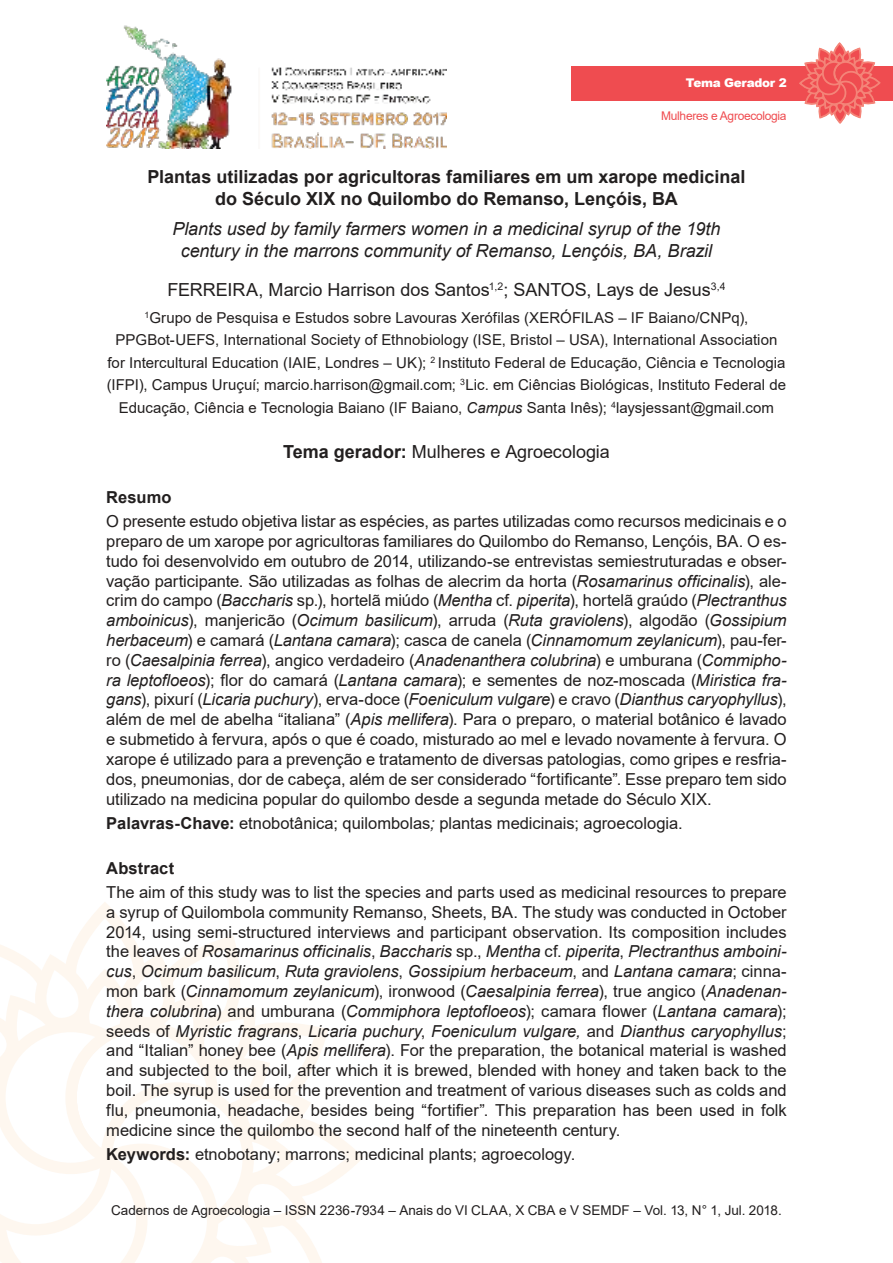
<style>
.page{position:relative;width:893px;height:1263px;background:#fff}
.page>*{position:absolute;margin:0;border:0;box-sizing:border-box;transform-origin:0 0}
.t1{font:italic 18px/21.6px "Arial";letter-spacing:-.005em;color:#221f1f;text-align:center}
.t2{font:700 18px/21.6px "Arial";color:#221f1f;text-align:center}
.t3{font:18px "Arial";letter-spacing:-.005em;color:#221f1f}
.t4{font:16.5px/19.8px "Arial";color:#221f1f;text-align:justify}
.t5{font:700 16.5px "Arial";letter-spacing:.005em;color:#221f1f}
.t6{font:15px/22.5px "Arial";color:#221f1f;text-align:center}
.t7{font:13.5px "Arial";color:#221f1f}
.t8{font:12px "Arial";letter-spacing:-.025em;color:#ef4c50}
.t9{font:900 12px "Arial";letter-spacing:-.025em;color:#fff}
.s1{font-style:italic}
.s2{font-weight:700}
</style>
<div class="page">
<img style="left:106px;top:25px;width:340px;height:124px">
<svg style="left:0;top:910px;width:363px;height:353px"></svg>
<div style="left:571px;top:66px;width:322px;height:34px;background:#ef4c50"></div>
<svg style="left:798px;top:43px;width:83px;height:81px"></svg>
<p class="t9" style="left:686px;top:76px;width:102px">Tema Gerador 2</p>
<p class="t8" style="left:661px;top:112px;width:127px">Mulheres e Agroecologia</p>
<p class="t2" style="left:147px;top:168px;width:599px">Plantas utilizadas por agricultoras familiares em um xarope medicinal do Século XIX no Quilombo do Remanso, Lençóis, BA</p>
<p class="t1" style="left:173px;top:219px;width:549px">Plants used by family farmers women in a medicinal syrup of the 19th century in the marrons community of Remanso, Lençóis, BA, Brazil</p>
<p class="t3" style="left:167px;top:283px;width:560px">FERREIRA, Marcio Harrison dos Santos<sup>1,2</sup>; SANTOS, Lays de Jesus<sup>3,4</sup></p>
<p class="t6" style="left:107px;top:308px;width:681px"><sup>1</sup>Grupo de Pesquisa e Estudos sobre Lavouras Xerófilas (XERÓFILAS – IF Baiano/CNPq), PPGBot-UEFS, International Society of Ethnobiology (ISE, Bristol – USA), International Association for Intercultural Education (IAIE, Londres – UK); <sup>2</sup> Instituto Federal de Educação, Ciência e Tecnologia (IFPI), Campus Uruçuí; marcio.harrison@gmail.com; <sup>3</sup>Lic. em Ciências Biológicas, Instituto Federal de Educação, Ciência e Tecnologia Baiano (IF Baiano, <span class="s1">Campus</span> Santa Inês); <sup>4</sup>laysjessant@gmail.com</p>
<p class="t3" style="left:283px;top:445px;width:328px"><span class="s2">Tema gerador:</span> Mulheres e Agroecologia</p>
<p class="t5" style="left:106px;top:491px;width:67px">Resumo</p>
<p class="t4" style="left:106px;top:513px;width:682px">O presente estudo objetiva listar as espécies, as partes utilizadas como recursos medicinais e o preparo de um xarope por agricultoras familiares do Quilombo do Remanso, Lençóis, BA. O es&shy;tudo foi desenvolvido em outubro de 2014, utilizando-se entrevistas semiestruturadas e obser&shy;vação participante. São utilizadas as folhas de alecrim da horta (<span class="s1">Rosamarinus officinalis</span>), ale&shy;crim do campo (<span class="s1">Baccharis</span> sp.), hortelã miúdo (<span class="s1">Mentha</span> cf. <span class="s1">piperita</span>), hortelã graúdo (<span class="s1">Plectranthus amboinicus</span>), manjericão (<span class="s1">Ocimum basilicum</span>), arruda (<span class="s1">Ruta graviolens</span>), algodão (<span class="s1">Gossipium herbaceum</span>) e camará (<span class="s1">Lantana camara</span>); casca de canela (<span class="s1">Cinnamomum zeylanicum</span>), pau-fer&shy;ro (<span class="s1">Caesalpinia ferrea</span>), angico verdadeiro (<span class="s1">Anadenanthera colubrina</span>) e umburana (<span class="s1">Commipho&shy;ra leptofloeos</span>); flor do camará (<span class="s1">Lantana camara</span>); e sementes de noz-moscada (<span class="s1">Miristica fra&shy;gans</span>), pixurí (<span class="s1">Licaria puchury</span>), erva-doce (<span class="s1">Foeniculum vulgare</span>) e cravo (<span class="s1">Dianthus caryophyllus</span>), além de mel de abelha “italiana” (<span class="s1">Apis mellifera</span>). Para o preparo, o material botânico é lavado e submetido à fervura, após o que é coado, misturado ao mel e levado novamente à fervura. O xarope é utilizado para a prevenção e tratamento de diversas patologias, como gripes e resfria&shy;dos, pneumonias, dor de cabeça, além de ser considerado “fortificante”. Esse preparo tem sido utilizado na medicina popular do quilombo desde a segunda metade do Século XIX.</p>
<p class="t4" style="left:106px;top:814px;width:578px"><span class="s2">Palavras-Chave:</span> etnobotânica; quilombolas<span class="s1">;</span> plantas medicinais; agroecologia.</p>
<p class="t5" style="left:106px;top:862px;width:69px">Abstract</p>
<p class="t4" style="left:106px;top:884px;width:682px">The aim of this study was to list the species and parts used as medicinal resources to prepare a syrup of Quilombola community Remanso, Sheets, BA. The study was conducted in October 2014, using semi-structured interviews and participant observation. Its composition includes the leaves of <span class="s1">Rosamarinus officinalis</span>, <span class="s1">Baccharis</span> sp., <span class="s1">Mentha</span> cf. <span class="s1">piperita</span>, <span class="s1">Plectranthus amboini&shy;cus</span>, <span class="s1">Ocimum basilicum</span>, <span class="s1">Ruta graviolens</span>, <span class="s1">Gossipium herbaceum</span>, and <span class="s1">Lantana camara</span>; cinna&shy;mon bark (<span class="s1">Cinnamomum zeylanicum</span>), ironwood (<span class="s1">Caesalpinia ferrea</span>), true angico (<span class="s1">Anadenan&shy;thera colubrina</span>) and umburana (<span class="s1">Commiphora leptofloeos</span>); camara flower (<span class="s1">Lantana camara</span>); seeds of <span class="s1">Myristic fragrans</span>, <span class="s1">Licaria puchury</span>, <span class="s1">Foeniculum vulgare,</span> and <span class="s1">Dianthus caryophyllus</span>; and “Italian” honey bee (<span class="s1">Apis mellifera</span>). For the preparation, the botanical material is washed and subjected to the boil, after which it is brewed, blended with honey and taken back to the boil. The syrup is used for the prevention and treatment of various diseases such as colds and flu, pneumonia, headache, besides being “fortifier”. This preparation has been used in folk medicine since the quilombo the second half of the nineteenth century.</p>
<p class="t4" style="left:106px;top:1145px;width:470px"><span class="s2">Keywords:</span> etnobotany; marrons; medicinal plants; agroecology.</p>
<p class="t7" style="left:111px;top:1205px;width:672px">Cadernos de Agroecologia – ISSN 2236-7934 – Anais do VI CLAA, X CBA e V SEMDF – Vol. 13, N° 1, Jul. 2018.</p>
</div>
